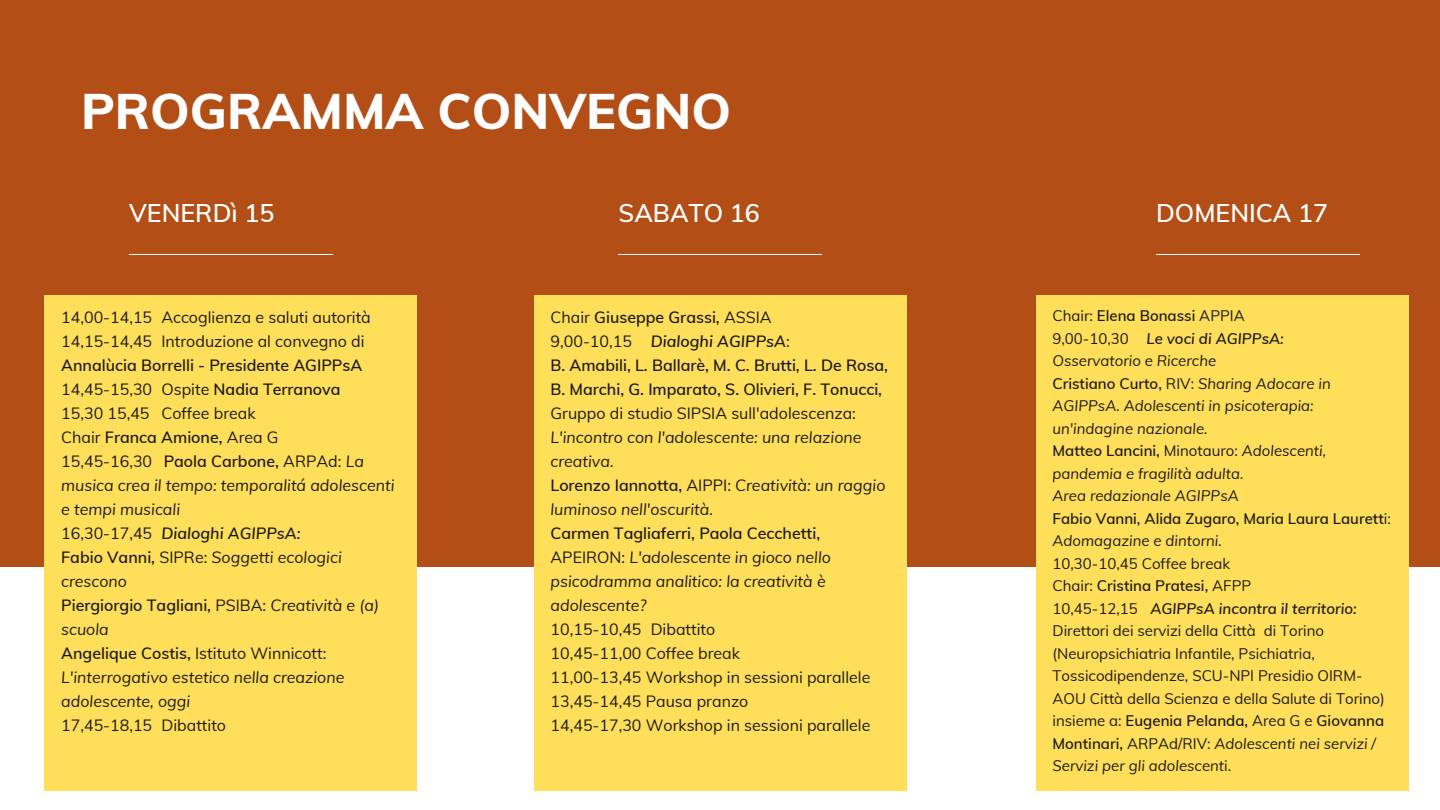
<style>
.page{position:relative;width:1440px;height:810px;background:#b24e16}
.page>*{position:absolute;margin:0;border:0;box-sizing:border-box;transform-origin:0 0}
.t1{font:800 50px "Muli";color:#fff}
.t2{font:600 25px "Muli";color:#fff}
.t3{font:italic 16px/24px "Muli";color:#1b1a1a}
.t4{font:16px/24px "Muli";color:#1b1a1a}
.t5{font:600 16px/24px "Muli";color:#1b1a1a}
.t6{font:15px/22.5px "Muli";color:#1b1a1a}
.t7{font:italic 15px/22.5px "Muli";color:#1b1a1a}
.s1{font-weight:600;font-style:normal}
.s2{font-style:normal}
.s3{font-weight:600}
.s4{font-weight:400}
.s5{font-style:italic}
.s6{font-weight:600;font-style:italic}
</style>
<div class="page">
<div style="left:0;top:567px;width:1440px;height:243px;background:#fff"></div>
<div style="left:1036px;top:295px;width:373px;height:496px;background:#ffde59"></div>
<hr style="left:129px;top:254px;width:204px;height:1px;background:#fff">
<hr style="left:619px;top:254px;width:203px;height:1px;background:#fff">
<hr style="left:1156px;top:254px;width:203px;height:1px;background:#fff">
<div style="left:534px;top:295px;width:373px;height:496px;background:#ffde59"></div>
<div style="left:44px;top:295px;width:373px;height:496px;background:#ffde59"></div>
<h1 class="t1" style="left:81px;top:79px;width:652px">PROGRAMMA CONVEGNO</h1>
<h2 class="t2" style="left:129px;top:197px;width:147px">VENERDì 15</h2>
<p class="t4" style="left:61px;top:304px;width:311px">14,00-14,15 Accoglienza e saluti autorità<br>14,15-14,45 Introduzione al convegno di</p>
<p class="t3" style="left:61px;top:352px;width:335px"><span class="s1">Annalùcia Borrelli - Presidente AGIPPsA<br></span><span class="s2">14,45-15,30 Ospite</span> <span class="s1">Nadia Terranova<br></span><span class="s2">15,30 15,45 Coffee break<br>Chair</span> <span class="s1">Franca Amione,</span> <span class="s2">Area G<br>15,45-16,30</span> <span class="s1">Paola Carbone,</span> <span class="s2">ARPAd:</span> La musica crea il tempo: temporalitá adolescenti e tempi musicali<br><span class="s2">16,30-17,45</span> <span class="s3">Dialoghi AGIPPsA:<br></span><span class="s1">Fabio Vanni,</span> <span class="s2">SIPRe:</span> Soggetti ecologici crescono<br><span class="s1">Piergiorgio Tagliani,</span> <span class="s2">PSIBA:</span> Creatività e (a) scuola<br><span class="s1">Angelique Costis,</span> <span class="s2">Istituto Winnicott:<br></span>L'interrogativo estetico nella creazione adolescente, oggi</p>
<p class="t4" style="left:61px;top:712px;width:166px">17,45-18,15 Dibattito</p>
<h2 class="t2" style="left:619px;top:197px;width:143px">SABATO 16</h2>
<h2 class="t2" style="left:1156px;top:197px;width:174px">DOMENICA 17</h2>
<p class="t5" style="left:551px;top:304px;width:339px"><span class="s4">Chair</span> Giuseppe Grassi, <span class="s4">ASSIA<br>9,00-10,15</span> <span class="s5">Dialoghi AGIPPsA</span><span class="s4">:<br></span>B. Amabili, L. Ballarè, M. C. Brutti, L. De Rosa, B. Marchi, G. Imparato, S. Olivieri, F. Tonucci,</p>
<p class="t4" style="left:551px;top:400px;width:307px">Gruppo di studio SIPSIA sull'adolescenza:</p>
<p class="t3" style="left:551px;top:424px;width:336px">L'incontro con l'adolescente: una relazione creativa.<br><span class="s1">Lorenzo Iannotta,</span> <span class="s2">AIPPI:</span> Creatività: un raggio luminoso nell'oscurità.</p>
<p class="t3" style="left:551px;top:520px;width:282px"><span class="s1">Carmen Tagliaferri, Paola Cecchetti, </span><span class="s2">APEIRON:</span> L'adolescente in gioco nello psicodramma analitico: la creatività è adolescente?</p>
<p class="t4" style="left:551px;top:616px;width:321px">10,15-10,45 Dibattito<br>10,45-11,00 Coffee break<br>11,00-13,45 Workshop in sessioni parallele 13,45-14,45 Pausa pranzo<br>14,45-17,30 Workshop in sessioni parallele</p>
<p class="t7" style="left:1053px;top:304px;width:340px"><span class="s2">Chair:</span> <span class="s1">Elena Bonassi</span> <span class="s2">APPIA<br>9,00-10,30</span> <span class="s3">Le voci di AGIPPsA:<br></span>Osservatorio e Ricerche<br><span class="s1">Cristiano Curto,</span> <span class="s2">RIV:</span> Sharing Adocare in<br>AGIPPsA. Adolescenti in psicoterapia: un'indagine nazionale.<br><span class="s1">Matteo Lancini,</span> <span class="s2">Minotauro:</span> Adolescenti, pandemia e fragilità adulta.<br>Area redazionale AGIPPsA<br><span class="s1">Fabio Vanni, Alida Zugaro, Maria Laura Laurett</span><span class="s2">i:<br></span>Adomagazine e dintorni.</p>
<p class="t6" style="left:1053px;top:552px;width:334px">10,30-10,45 Coffee break<br>Chair: <span class="s3">Cristina Pratesi,</span> AFPP<br>10,45-12,15 <span class="s6">AGIPPsA incontra il territorio:<br></span>Direttori dei servizi della Città di Torino (Neuropsichiatria Infantile, Psichiatria, Tossicodipendenze, SCU-NPI Presidio OIRM-AOU Città della Scienza e della Salute di Torino) insieme a: <span class="s3">Eugenia Pelanda,</span> Area G e <span class="s3">Giovanna Montinari,</span> ARPAd/RIV: <span class="s5">Adolescenti nei servizi / Servizi per gli adolescent</span>i.</p>
</div>
